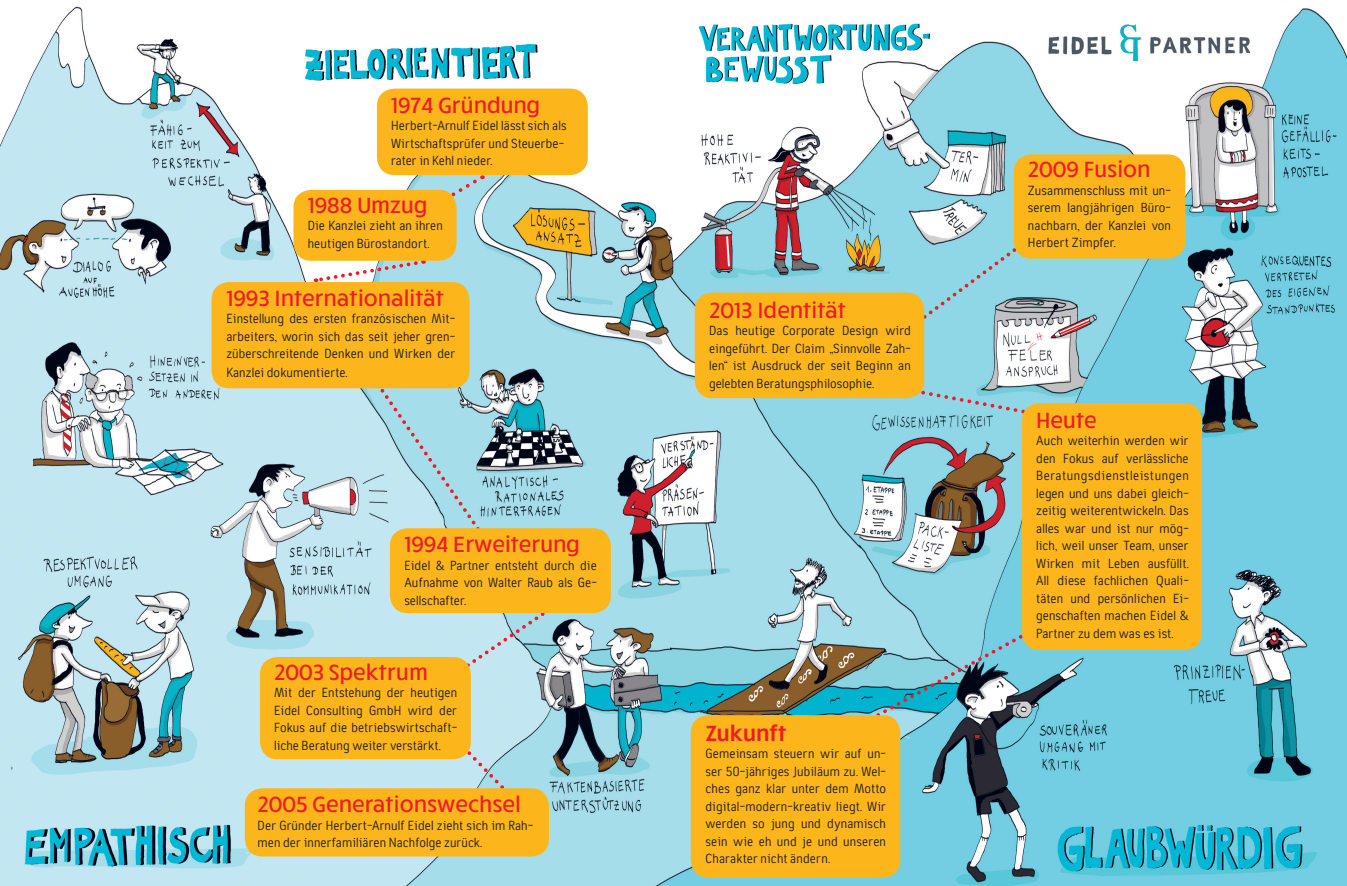
<style>
.page{position:relative;width:1347px;height:886px;background:#fff}
.page>*{position:absolute;margin:0;border:0;box-sizing:border-box;transform-origin:0 0}
.t1{font:500 22.5px "Ruck Sack";color:#ee1d23}
.t2{font:600 22.5px "Ruck Sack";color:#ee1d23}
.t3{font:13.75px/17.5px "Tempelhof";color:#231f20;text-align:justify}
</style>
<div class="page">
<img style="left:0;top:6px;width:1346px;height:880px">
<img style="left:1039px;top:17px;width:215px;height:43px">
<div style="left:1036px;top:1px;width:229px;height:15px;background:#fff"></div>
<svg style="left:445px;top:175px;width:38px;height:26px"></svg>
<svg style="left:892px;top:384px;width:137px;height:32px;background:#91cbd9"></svg>
<svg style="left:364px;top:364px;width:124px;height:177px;background:#acd7e2"></svg>
<svg style="left:449px;top:613px;width:113px;height:67px;background:#b3d5e0"></svg>
<svg style="left:453px;top:734px;width:56px;height:54px;background:#badce7"></svg>
<svg style="left:900px;top:244px;width:121px;height:92px;background:#93cfde"></svg>
<svg style="left:315px;top:261px;width:109px;height:21px"></svg>
<svg style="left:858px;top:631px;width:170px;height:97px;background:#70b1bf"></svg>
<div style="left:293px;top:190px;width:163px;height:71px;background:#fcb61c;border-radius:18px"></div>
<div style="left:211px;top:282px;width:258px;height:106px;background:#fcb61c;border-radius:18px"></div>
<div style="left:390px;top:528px;width:221px;height:85px;background:#fcb61c;border-radius:18px"></div>
<div style="left:260px;top:657px;width:211px;height:102px;background:#fcb61c;border-radius:18px"></div>
<div style="left:245px;top:788px;width:304px;height:68px;background:#fcb61c;border-radius:18px"></div>
<div style="left:1013px;top:154px;width:172px;height:105px;background:#fcb61c;border-radius:18px"></div>
<div style="left:694px;top:292px;width:230px;height:106px;background:#fcb61c;border-radius:18px"></div>
<div style="left:1022px;top:403px;width:180px;height:247px;background:#fcb61c;border-radius:18px"></div>
<div style="left:690px;top:715px;width:210px;height:162px;background:#fcb61c;border-radius:18px"></div>
<div style="left:377px;top:89px;width:211px;height:86px;background:#fcb61c;border-radius:18px"></div>
<h1 class="t1" style="left:391px;top:89px;width:151px">1974 Gründung</h1>
<p class="t3" style="left:391px;top:117px;width:177px;text-align:left">Herbert-Arnulf Eidel lässt sich als<br>Wirtschaftsprüfer und Steuerbe&shy;rater in Kehl nieder.</p>
<h1 class="t1" style="left:308px;top:189px;width:121px">1988 Umzug</h1>
<p class="t3" style="left:308px;top:217px;width:137px">Die Kanzlei zieht an ihren heutigen Bürostandort.</p>
<h1 class="t1" style="left:226px;top:283px;width:219px">1993 Internationalität</h1>
<p class="t3" style="left:226px;top:310px;width:230px">Einstellung des ersten französischen Mit&shy;arbeiters, worin sich das seit jeher gren&shy;züberschreitende Denken und Wirken der</p>
<p class="t3" style="left:226px;top:364px;width:123px">Kanzlei dokumentierte.</p>
<h1 class="t1" style="left:404px;top:529px;width:177px">1994 Erweiterung</h1>
<p class="t3" style="left:404px;top:556px;width:194px">Eidel &amp; Partner entsteht durch die Aufnahme von Walter Raub als Ge&shy;sellschafter.</p>
<h1 class="t1" style="left:274px;top:656px;width:155px">2003 Spektrum</h1>
<p class="t3" style="left:274px;top:684px;width:185px">Mit der Entstehung der heutigen Eidel Consulting GmbH wird der Fokus auf die betriebswirtschaft&shy;liche Beratung weiter verstärkt.</p>
<h1 class="t1" style="left:257px;top:789px;width:265px">2005 Generationswechsel</h1>
<p class="t3" style="left:257px;top:816px;width:277px">Der Gründer Herbert-Arnulf Eidel zieht sich im Rah&shy;men der innerfamiliären Nachfolge zurück.</p>
<h1 class="t1" style="left:709px;top:294px;width:139px">2013 Identität</h1>
<p class="t3" style="left:709px;top:322px;width:203px">Das heutige Corporate Design wird eingeführt. Der Claim „Sinnvolle Zah&shy;len“ ist Ausdruck der seit Beginn an gelebten Beratungsphilosophie.</p>
<h1 class="t2" style="left:705px;top:717px;width:83px">Zukunft</h1>
<p class="t3" style="left:705px;top:745px;width:182px">Gemeinsam steuern wir auf un&shy;ser 50-jähriges Jubiläum zu. Wel&shy;ches ganz klar unter dem Motto digital-modern-kreativ liegt. Wir werden so jung und dynamisch sein wie eh und je und unseren Charakter nicht ändern.</p>
<h1 class="t1" style="left:1028px;top:154px;width:124px">2009 Fusion</h1>
<p class="t3" style="left:1028px;top:182px;width:145px">Zusammenschluss mit un&shy;serem langjährigen Büro&shy;nachbarn, der Kanzlei von Herbert Zimpfer.</p>
<h1 class="t1" style="left:1036px;top:405px;width:62px">Heute</h1>
<p class="t3" style="left:1036px;top:432px;width:154px">Auch weiterhin werden wir den Fokus auf verlässliche Beratungsdienstleistungen legen und uns dabei gleich&shy;zeitig weiterentwickeln. Das alles war und ist nur mög&shy;lich, weil unser Team, unser Wirken mit Leben ausfüllt.<br>All diese fachlichen Quali&shy;täten und persönlichen Ei&shy;genschaften machen Eidel &amp; Partner zu dem was es ist.</p>
</div>
